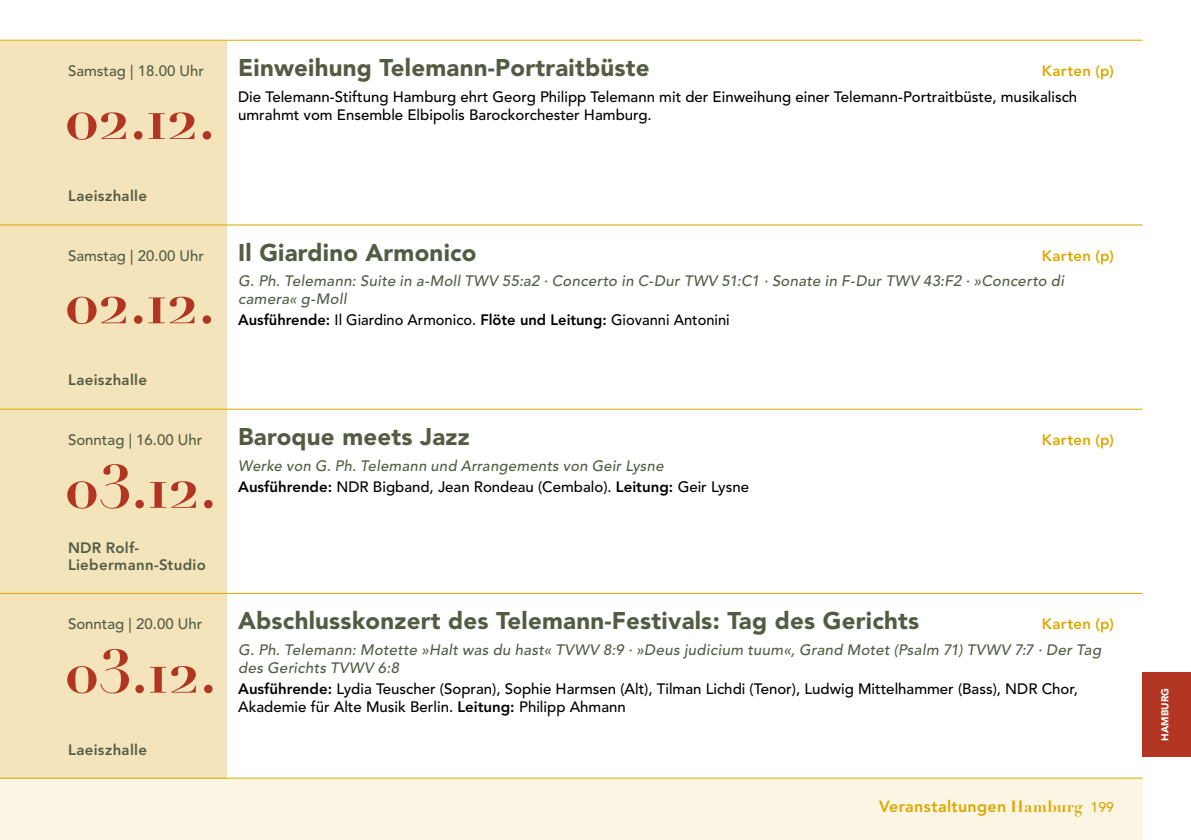
<style>
.page{position:relative;width:1191px;height:840px;background:#fff}
.page>*{position:absolute;margin:0;border:0;box-sizing:border-box;transform-origin:0 0}
.t1{font:60px "Didot LH Bold Os F";letter-spacing:-.01em;color:#b13520}
.t2{font:900 24px "Avenir";letter-spacing:.01em;color:#535c43}
.t3{font:800 16px "Avenir";letter-spacing:.02em;color:#dca800}
.t4{font:500 15px/18px "Avenir";color:#000}
.t5{font:italic 500 15px/18px "Avenir";letter-spacing:.025em;color:#535c43}
.t6{font:500 15px "Avenir";color:#535c43}
.t7{font:800 15px/17px "Avenir";letter-spacing:.025em;color:#535c43}
.t8{font:800 15px "Avenir";letter-spacing:.025em;color:#dca800}
.t9{font:900 10px "Avenir";color:#fff}
.s1{font-weight:800}
.s2{font-weight:800;font-style:normal;color:#000}
.s3{font-style:normal;color:#000}
.s4{font-family:"Didot LH Bold Os F";font-weight:400}
.s5{font-weight:500;font-size:14px}
</style>
<div class="page">
<div style="left:0;top:41px;width:227px;height:737px;background:#f4e4bc"></div>
<div style="left:0;top:777px;width:1142px;height:62px;background:#fbf5e3"></div>
<hr style="left:0;top:40px;width:1142px;height:1px;background:#dca800">
<hr style="left:0;top:408px;width:1142px;height:1px;background:#dca800">
<hr style="left:0;top:224px;width:1142px;height:1px;background:#dca800">
<hr style="left:0;top:592px;width:1142px;height:1px;background:#dca800">
<hr style="left:0;top:777px;width:1142px;height:1px;background:#dca800">
<div style="left:1142px;top:671px;width:49px;height:85px;background:#b13520"></div>
<h2 class="t2" style="left:238px;top:53px;width:413px">Einweihung Telemann-Portraitbüste</h2>
<p class="t6" style="left:68px;top:62px;width:137px">Samstag | 18.00 Uhr</p>
<p class="t8" style="left:1041px;top:62px;width:74px">Karten (p)</p>
<p class="t4" style="left:238px;top:88px;width:840px">Die Telemann-Stiftung Hamburg ehrt Georg Philipp Telemann mit der Einweihung einer Telemann-Portraitbüste, musikalisch umrahmt vom Ensemble Elbipolis Barockorchester Hamburg.</p>
<h1 class="t1" style="left:65px;top:81px;width:151px">02.12.</h1>
<p class="t7" style="left:68px;top:187px;width:81px">Laeiszhalle</p>
<h2 class="t2" style="left:238px;top:237px;width:240px">Il Giardino Armonico</h2>
<p class="t6" style="left:68px;top:246px;width:137px">Samstag | 20.00 Uhr</p>
<p class="t8" style="left:1041px;top:246px;width:74px">Karten (p)</p>
<p class="t5" style="left:238px;top:272px;width:827px">G. Ph. Telemann: Suite in a-Moll TWV 55:a2 · Concerto in C-Dur TWV 51:C1 · Sonate in F-Dur TWV 43:F2 · »Concerto di camera« g-Moll</p>
<p class="t4" style="left:238px;top:311px;width:493px"><span class="s1">Ausführende:</span> Il Giardino Armonico. <span class="s1">Flöte und Leitung:</span> Giovanni Antonini</p>
<h1 class="t1" style="left:65px;top:265px;width:151px">02.12.</h1>
<p class="t7" style="left:68px;top:371px;width:81px">Laeiszhalle</p>
<h2 class="t2" style="left:238px;top:422px;width:233px">Baroque meets Jazz</h2>
<p class="t6" style="left:68px;top:431px;width:136px">Sonntag | 16.00 Uhr</p>
<p class="t8" style="left:1041px;top:431px;width:74px">Karten (p)</p>
<h1 class="t1" style="left:65px;top:449px;width:153px">03.12.</h1>
<p class="t7" style="left:68px;top:538px;width:139px">N DR Rolf-<br>Liebermann-Studio</p>
<p class="t5" style="left:238px;top:455px;width:512px;line-height:21px">Werke von G. Ph. Telemann und Arrangements von Geir Lysne<br><span class="s2">Ausführende:</span> <span class="s3">NDR Bigband, Jean Rondeau (Cembalo).</span> <span class="s2">Leitung:</span> <span class="s3">Geir Lysne</span></p>
<h2 class="t2" style="left:238px;top:606px;width:682px">Abschlusskonzert des Telemann-Festivals: Tag des Gerichts</h2>
<p class="t6" style="left:68px;top:615px;width:136px">Sonntag | 20.00 Uhr</p>
<p class="t8" style="left:1041px;top:615px;width:74px">Karten (p)</p>
<p class="t5" style="left:238px;top:640px;width:864px">G. Ph. Telemann: Motette »Halt was du hast« TVWV 8:9 · »Deus judicium tuum«, Grand Motet (Psalm 71) TVWV 7:7 · Der Tag des Gerichts TVWV 6:8</p>
<p class="t4" style="left:238px;top:679px;width:841px"><span class="s1">Ausführende:</span> Lydia Teuscher (Sopran), Sophie Harmsen (Alt), Tilman Lichdi (Tenor), Ludwig Mittelhammer (Bass), NDR Chor,<br>Akademie für Alte Musik Berlin. <span class="s1">Leitung:</span> Philipp Ahmann</p>
<h1 class="t1" style="left:65px;top:634px;width:153px">03.12.</h1>
<p class="t7" style="left:68px;top:740px;width:81px">Laeiszhalle</p>
<p class="t3" style="left:879px;top:796px;width:236px">Veranstaltungen <span class="s4">Hamburg</span> <span class="s5">199</span></p>
<p class="t9" style="left:1159px;top:740px;width:54px;rotate:-90deg">HAMBURG</p>
</div>
